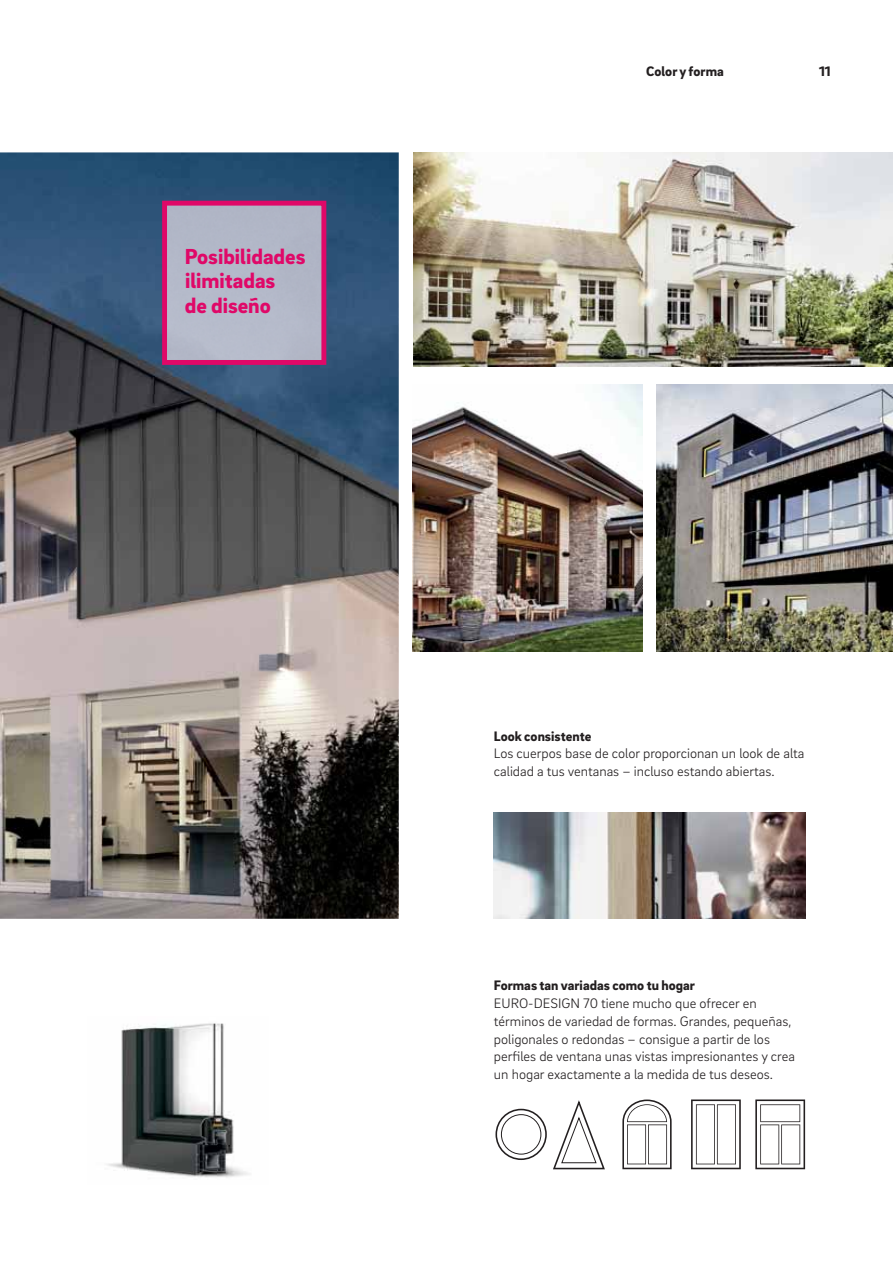
<style>
.page{position:relative;width:893px;height:1263px;background:#fff}
.page>*{position:absolute;margin:0;border:0;box-sizing:border-box;transform-origin:0 0}
.t1{font:900 22.35px/24.5px "Brix Sans";color:#e00868}
.t2{font:300 14.1px/17.9px "Brix Sans";color:#231f20}
.t3{font:900 14.1px "Brix Sans";color:#231f20}
</style>
<div class="page">
<svg style="left:691px;top:1100px;width:50px;height:69px"></svg>
<svg style="left:755px;top:1100px;width:50px;height:69px"></svg>
<svg style="left:622px;top:1100px;width:49px;height:69px"></svg>
<div style="left:495px;top:1109px;width:52px;height:51px;border:2px solid #231f20;border-radius:50%"></div>
<div style="left:501px;top:1114px;width:40px;height:41px;border:1px solid #231f20;border-radius:50%"></div>
<svg style="left:553px;top:1100px;width:52px;height:70px"></svg>
<img style="left:107px;top:1023px;width:142px;height:155px">
<img style="left:0;top:152px;width:399px;height:767px">
<img style="left:413px;top:152px;width:480px;height:214px">
<img style="left:413px;top:384px;width:229px;height:267px">
<img style="left:656px;top:384px;width:237px;height:267px">
<div style="left:168px;top:207px;width:152px;height:152px;background:#b3b8c8"></div>
<div style="left:162px;top:201px;width:164px;height:164px;border:5px solid #e00868"></div>
<img style="left:494px;top:812px;width:311px;height:107px">
<h1 class="t1" style="left:185px;top:245px;width:122px">Posibilidades ilimitadas<br>de diseño</h1>
<p class="t3" style="left:646px;top:66px;width:79px">Color y forma</p>
<p class="t3" style="left:819px;top:66px;width:13px">11</p>
<p class="t3" style="left:494px;top:730px;width:99px">Look consistente</p>
<p class="t2" style="left:494px;top:746px;width:312px">Los cuerpos base de color proporcionan un look de alta calidad a tus ventanas – incluso estando abiertas.</p>
<p class="t3" style="left:494px;top:980px;width:203px">Formas tan variadas como tu hogar</p>
<p class="t2" style="left:494px;top:995px;width:302px">EURO-DESIGN 70 tiene mucho que ofrecer en términos de variedad de formas. Grandes, pequeñas, poligonales o redondas – consigue a partir de los perfiles de ventana unas vistas impresionantes y crea un hogar exactamente a la medida de tus deseos.</p>
</div>
